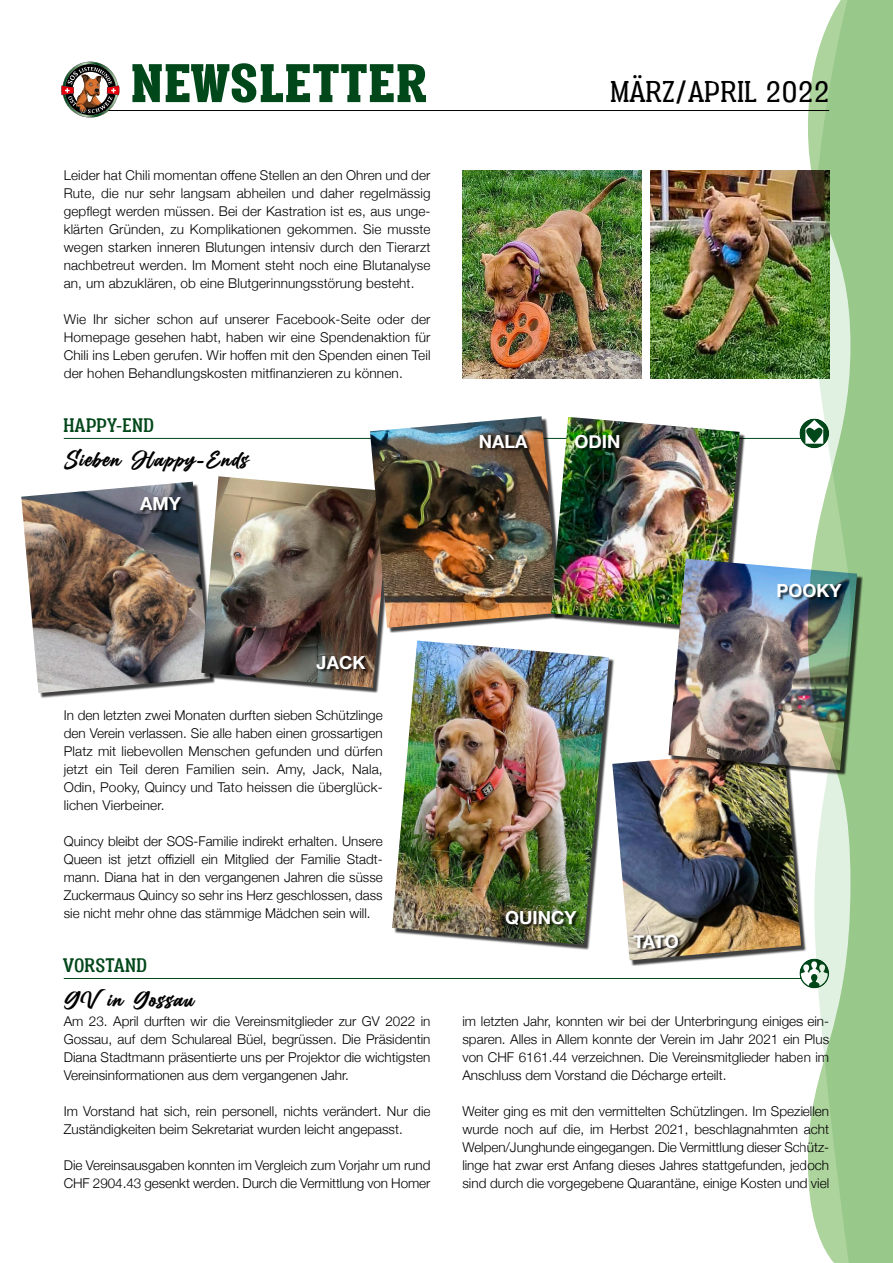
<style>
.page{position:relative;width:893px;height:1263px;background:#fff}
.page>*{position:absolute;margin:0;border:0;box-sizing:border-box;transform-origin:0 0}
.t1{font:900 63px "Vacer Serif Personal";letter-spacing:.04em;color:#004719}
.t2{font:34.5px "Vacer Serif Personal";letter-spacing:.04em;color:#000}
._02_Titel{font:22.5px "Billion Dreams";letter-spacing:.045em;color:#000;scale:1.1 1}
._01_Rubrik{font:22.5px "Vacer Serif Personal";letter-spacing:.045em;color:#004719}
._03_Grundtext{font:700 18px "Helvetica Neue";color:#fff}
._03_Grundtext-2{font:300 13.5px/18px "Helvetica Neue";color:#000;text-align:justify}
</style>
<div class="page">
<hr style="left:64px;top:438px;width:740px;height:1px;background:#004719">
<svg style="left:799px;top:418px;width:30px;height:30px"></svg>
<svg style="left:804px;top:420px;width:4px;height:24px"></svg>
<img style="left:462px;top:170px;width:179px;height:208px">
<img style="left:651px;top:170px;width:157px;height:208px">
<div style="left:23px;top:484px;width:193px;height:215px;background:#000;opacity:.75"></div>
<img style="left:21px;top:482px;width:182px;height:211px">
<div style="left:203px;top:478px;width:193px;height:215px;background:#000;opacity:.75"></div>
<img style="left:201px;top:476px;width:189px;height:212px">
<div style="left:372px;top:418px;width:192px;height:215px;background:#000;opacity:.75"></div>
<img style="left:370px;top:416px;width:181px;height:212px">
<div style="left:553px;top:419px;width:192px;height:215px;background:#000;opacity:.75"></div>
<img style="left:551px;top:417px;width:189px;height:211px">
<div style="left:614px;top:751px;width:193px;height:215px;background:#000;opacity:.75"></div>
<img style="left:614px;top:751px;width:187px;height:209px">
<div style="left:394px;top:643px;width:220px;height:307px;background:#000;opacity:.75"></div>
<img style="left:392px;top:640px;width:217px;height:305px">
<div style="left:140px;top:498px;width:45px;height:16px;background:#000;opacity:.75"></div>
<div style="left:317px;top:656px;width:52px;height:16px;background:#000;opacity:.75"></div>
<div style="left:481px;top:435px;width:50px;height:16px;background:#000;opacity:.75"></div>
<div style="left:576px;top:436px;width:47px;height:16px;background:#000;opacity:.75"></div>
<div style="left:506px;top:911px;width:75px;height:19px;background:#000;opacity:.75"></div>
<div style="left:634px;top:935px;width:48px;height:16px;background:#000;opacity:.75"></div>
<hr style="left:64px;top:978px;width:740px;height:1px;background:#004719">
<svg style="left:799px;top:958px;width:30px;height:30px"></svg>
<svg style="left:801px;top:961px;width:7px;height:25px"></svg>
<img style="left:668px;top:559px;width:140px;height:211px">
<img style="left:808px;top:85px;width:3px;height:1119px">
<svg style="left:811px;top:0;width:82px;height:1263px;background:#a0c695"></svg>
<hr style="left:102px;top:110px;width:727px;height:1px;background:#000">
<svg style="left:61px;top:61px;width:59px;height:57px"></svg>
<div style="left:778px;top:584px;width:68px;height:17px;background:#000;opacity:.75"></div>
<h1 class="t1" style="left:132px;top:47px;width:296px">NEWSLETTER</h1>
<h2 class="t2" style="left:611px;top:72px;width:220px">MÄRZ/APRIL 2022</h2>
<p class="_03_Grundtext-2" style="left:64px;top:165px;width:368px">Leider hat Chili momentan offene Stellen an den Ohren und der Rute, die nur sehr langsam abheilen und daher regelmässig gepflegt werden müssen. Bei der Kastration ist es, aus unge&shy;klärten Gründen, zu Komplikationen gekommen. Sie musste wegen starken inneren Blutungen intensiv durch den Tierarzt nachbetreut werden. Im Moment steht noch eine Blutanalyse an, um abzuklären, ob eine Blutgerinnungsstörung besteht.</p>
<p class="_03_Grundtext-2" style="left:64px;top:309px;width:368px">Wie Ihr sicher schon auf unserer Facebook-Seite oder der Homepage gesehen habt, haben wir eine Spendenaktion für Chili ins Leben gerufen. Wir hoffen mit den Spenden einen Teil der hohen Behandlungskosten mitfinanzieren zu können.</p>
<p class="_01_Rubrik" style="left:64px;top:413px;width:92px">HAPPY-END</p>
<p class="_02_Titel" style="left:64px;top:443px;width:170px">Sieben Happy-Ends</p>
<p class="_03_Grundtext" style="left:140px;top:489px;width:42px">AMY</p>
<p class="_03_Grundtext" style="left:317px;top:648px;width:50px">JACK</p>
<p class="_03_Grundtext-2" style="left:64px;top:705px;width:320px">In den letzten zwei Monaten durften sieben Schützlinge den Verein verlassen. Sie alle haben einen grossartigen Platz mit liebevollen Menschen gefunden und dürfen jetzt ein Teil deren Familien sein. Amy, Jack, Nala, Odin, Pooky, Quincy und Tato heissen die überglück&shy;lichen Vierbeiner.</p>
<p class="_03_Grundtext-2" style="left:64px;top:831px;width:320px">Quincy bleibt der SOS-Familie indirekt erhalten. Unsere Queen ist jetzt offiziell ein Mitglied der Familie Stadt&shy;mann. Diana hat in den vergangenen Jahren die süsse Zuckermaus Quincy so sehr ins Herz geschlossen, dass sie nicht mehr ohne das stämmige Mädchen sein will.</p>
<p class="_01_Rubrik" style="left:64px;top:953px;width:85px">VORSTAND</p>
<p class="_02_Titel" style="left:64px;top:983px;width:120px">GV in Gossau</p>
<p class="_03_Grundtext-2" style="left:64px;top:1011px;width:368px">Am 23. April durften wir die Vereinsmitglieder zur GV 2022 in Gossau, auf dem Schulareal Büel, begrüssen. Die Präsidentin Diana Stadtmann präsentierte uns per Projektor die wichtigsten Vereinsinformationen aus dem vergangenen Jahr.</p>
<p class="_03_Grundtext-2" style="left:64px;top:1101px;width:368px">Im Vorstand hat sich, rein personell, nichts verändert. Nur die<br>Zuständigkeiten beim Sekretariat wurden leicht angepasst.</p>
<p class="_03_Grundtext-2" style="left:64px;top:1155px;width:368px">Die Vereinsausgaben konnten im Vergleich zum Vorjahr um rund<br>CHF 2904.43 gesenkt werden. Durch die Vermittlung von Homer</p>
<p class="_03_Grundtext" style="left:479px;top:427px;width:50px">NALA</p>
<p class="_03_Grundtext" style="left:575px;top:427px;width:47px">ODIN</p>
<p class="_03_Grundtext" style="left:776px;top:576px;width:67px">POOKY</p>
<p class="_03_Grundtext" style="left:505px;top:904px;width:73px">QUINCY</p>
<p class="_03_Grundtext" style="left:634px;top:927px;width:47px">TATO</p>
<p class="_03_Grundtext-2" style="left:462px;top:1011px;width:368px">im letzten Jahr, konnten wir bei der Unterbringung einiges ein&shy;sparen. Alles in Allem konnte der Verein im Jahr 2021 ein Plus von CHF 6161.44 verzeichnen. Die Vereinsmitglieder haben im Anschluss dem Vorstand die Décharge erteilt.</p>
<p class="_03_Grundtext-2" style="left:462px;top:1101px;width:368px;text-align:left">Weiter ging es mit den vermittelten Schützlingen. Im Speziellen wurde noch auf die, im Herbst 2021, beschlagnahmten acht Welpen/Junghunde eingegangen. Die Vermittlung dieser Schütz&shy;linge hat zwar erst Anfang dieses Jahres stattgefunden, jedoch sind durch die vorgegebene Quarantäne, einige Kosten und viel</p>
</div>
